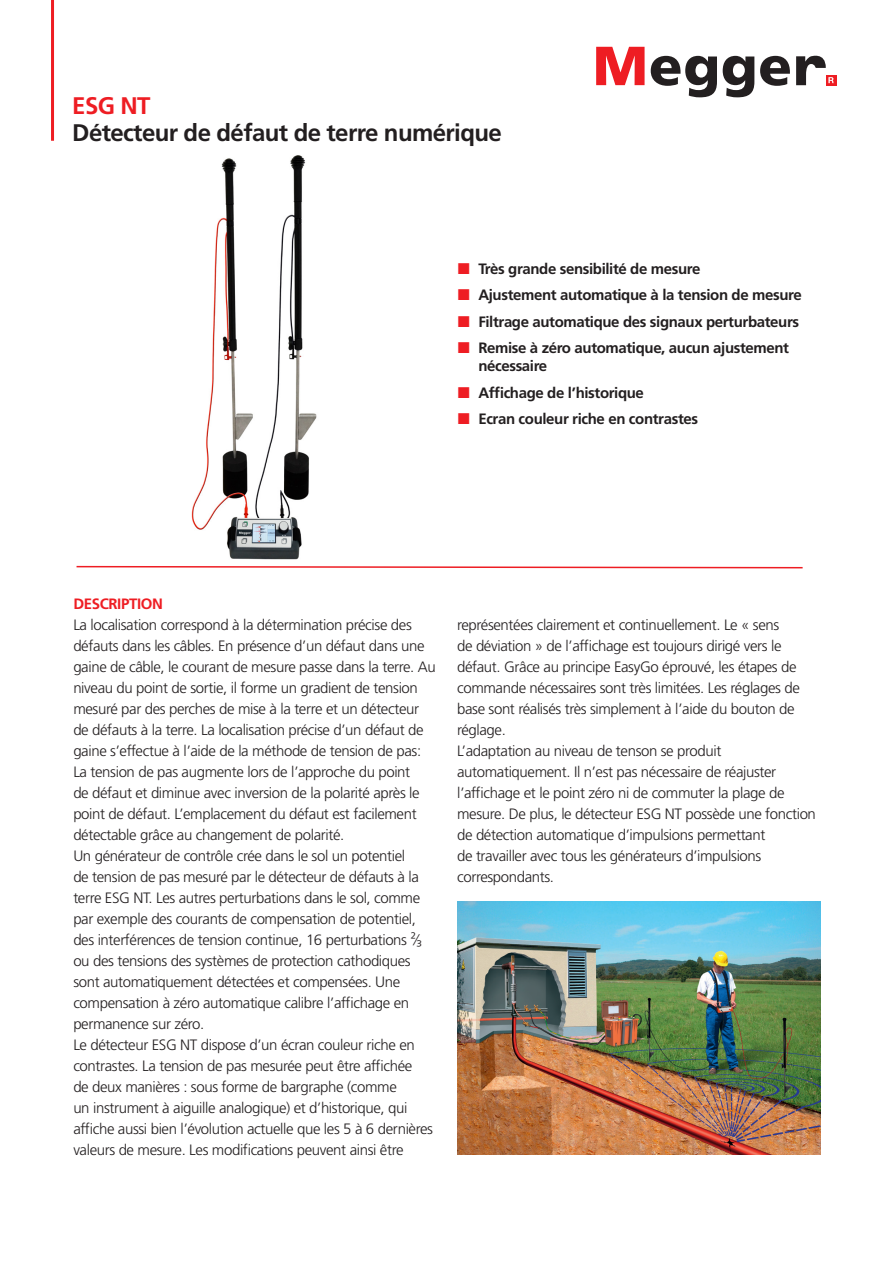
<style>
.page{position:relative;width:893px;height:1263px;background:#fff}
.page>*{position:absolute;margin:0;border:0;box-sizing:border-box;transform-origin:0 0}
.Product_Description{font:700 24px "Frutiger LT Pro";letter-spacing:-.025em;color:#231f20}
.Product_Name{font:700 24px "Frutiger LT Pro";color:#ee1d23}
.t1{font:300 15px/21px "Frutiger LT Pro";letter-spacing:-.025em;color:#231f20}
.t2{font:700 15px/18px "Frutiger LT Pro";letter-spacing:-.025em;color:#231f20}
.CopyHeader{font:700 15px "Frutiger LT Pro";letter-spacing:-.025em;color:#ee1d23}
</style>
<div class="page">
<hr style="left:51px;top:0;width:3px;height:141px;background:#ee1d23">
<svg style="left:596px;top:47px;width:49px;height:38px"></svg>
<svg style="left:651px;top:56px;width:66px;height:41px"></svg>
<svg style="left:723px;top:56px;width:31px;height:41px"></svg>
<svg style="left:760px;top:56px;width:30px;height:30px"></svg>
<div style="left:826px;top:75px;width:10px;height:10px;background:#ee1d23"></div>
<svg style="left:796px;top:55px;width:38px;height:30px"></svg>
<img style="left:457px;top:902px;width:363px;height:253px">
<img style="left:191px;top:155px;width:126px;height:405px">
<svg style="left:76px;top:565px;width:727px;height:4px"></svg>
<p class="Product_Name" style="left:72px;top:91px;width:80px">ESG NT</p>
<p class="Product_Description" style="left:72px;top:118px;width:431px">Détecteur de défaut de terre numérique</p>
<p class="t2" style="left:478px;top:260px;width:223px">Très grande sensibilité de mesure</p>
<p class="t2" style="left:478px;top:286px;width:325px">Ajustement automatique à la tension de mesure</p>
<p class="t2" style="left:478px;top:313px;width:322px">Filtrage automatique des signaux perturbateurs</p>
<p class="t2" style="left:478px;top:339px;width:312px">Remise à zéro automatique, aucun ajustement nécessaire</p>
<p class="t2" style="left:478px;top:384px;width:167px">Affichage de l’historique</p>
<p class="t2" style="left:478px;top:410px;width:221px">Ecran couleur riche en contrastes</p>
<p class="CopyHeader" style="left:73px;top:595px;width:91px">DESCRIPTION</p>
<p class="t1" style="left:73px;top:614px;width:364px">La localisation correspond à la détermination précise des défauts dans les câbles. En présence d’un défaut dans une gaine de câble, le courant de mesure passe dans la terre. Au niveau du point de sortie, il forme un gradient de tension mesuré par des perches de mise à la terre et un détecteur de défauts à la terre. La localisation précise d’un défaut de gaine s’effectue à l’aide de la méthode de tension de pas:<br>La tension de pas augmente lors de l’approche du point<br>de défaut et diminue avec inversion de la polarité après le point de défaut. L’emplacement du défaut est facilement détectable grâce au changement de polarité.</p>
<p class="t1" style="left:73px;top:845px;width:348px">Un générateur de contrôle crée dans le sol un potentiel de tension de pas mesuré par le détecteur de défauts à la terre ESG NT. Les autres perturbations dans le sol, comme par exemple des courants de compensation de potentiel, des interférences de tension continue, 16 perturbations ²/</p>
<p class="t1" style="left:417px;top:937px;width:7px">³</p>
<p class="t1" style="left:73px;top:950px;width:339px">ou des tensions des systèmes de protection cathodiques sont automatiquement détectées et compensées. Une compensation à zéro automatique calibre l’affichage en permanence sur zéro.</p>
<p class="t1" style="left:73px;top:1034px;width:361px">Le détecteur ESG NT dispose d’un écran couleur riche en contrastes. La tension de pas mesurée peut être affichée<br>de deux manières : sous forme de bargraphe (comme<br>un instrument à aiguille analogique) et d’historique, qui affiche aussi bien l’évolution actuelle que les 5 à 6 dernières valeurs de mesure. Les modifications peuvent ainsi être</p>
<p class="t1" style="left:457px;top:614px;width:344px">représentées clairement et continuellement. Le « sens<br>de déviation » de l’affichage est toujours dirigé vers le défaut. Grâce au principe EasyGo éprouvé, les étapes de commande nécessaires sont très limitées. Les réglages de base sont réalisés très simplement à l’aide du bouton de réglage.</p>
<p class="t1" style="left:457px;top:740px;width:360px">L’adaptation au niveau de tenson se produit automatiquement. Il n’est pas nécessaire de réajuster l’affichage et le point zéro ni de commuter la plage de mesure. De plus, le détecteur ESG NT possède une fonction de détection automatique d’impulsions permettant<br>de travailler avec tous les générateurs d’impulsions correspondants.</p>
</div>
